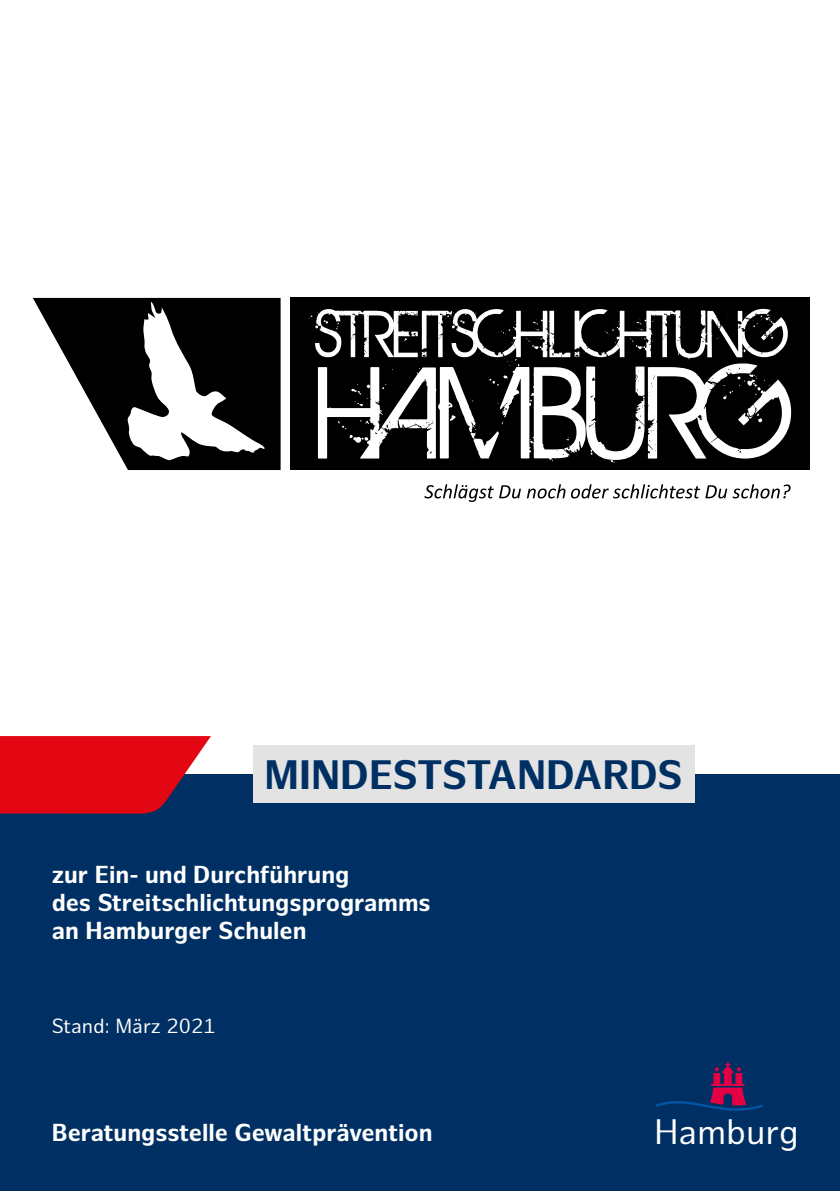
<style>
.page{position:relative;width:840px;height:1191px;background:#fff}
.page>*{position:absolute;margin:0;border:0;box-sizing:border-box;transform-origin:0 0}
.t1{font:700 40.2px "Hamburg Sans";color:#003063}
.t2{font:34.6px "Hamburg Sans";letter-spacing:-.005em;color:#fff}
.t3{font:700 24px/28px "Hamburg Sans";color:#fff}
.TOC_Heading{font:20px "Hamburg Sans";color:#fff}
</style>
<div class="page">
<div style="left:0;top:774px;width:839px;height:417px;background:#003063"></div>
<svg style="left:0;top:736px;width:211px;height:77px;background:#cd1122"></svg>
<div style="left:252px;top:745px;width:442px;height:58px;background:#e3e3e3"></div>
<svg style="left:656px;top:1062px;width:106px;height:48px"></svg>
<svg style="left:33px;top:298px;width:247px;height:172px;fill:#000"></svg>
<div style="left:289px;top:298px;width:520px;height:172px;background:#000"></div>
<svg style="left:127px;top:301px;width:137px;height:160px"></svg>
<svg style="left:308px;top:309px;width:479px;height:50px"></svg>
<svg style="left:318px;top:359px;width:472px;height:104px"></svg>
<svg style="left:424px;top:484px;width:69px;height:18px"></svg>
<svg style="left:499px;top:485px;width:21px;height:13px"></svg>
<svg style="left:527px;top:484px;width:172px;height:14px"></svg>
<svg style="left:705px;top:485px;width:21px;height:13px"></svg>
<svg style="left:732px;top:484px;width:58px;height:14px"></svg>
<p class="t1" style="left:264px;top:751px;width:419px">MINDESTSTANDARDS</p>
<p class="t3" style="left:52px;top:861px;width:380px">zur Ein- und Durchführung<br>des Streitschlichtungsprogramms an Hamburger Schulen</p>
<p class="TOC_Heading" style="left:52px;top:1014px;width:165px">Stand: März 2021</p>
<p class="t3" style="left:52px;top:1119px;width:382px">Beratungsstelle Gewaltprävention</p>
<p class="t2" style="left:653px;top:1112px;width:146px">Hamburg</p>
</div>
